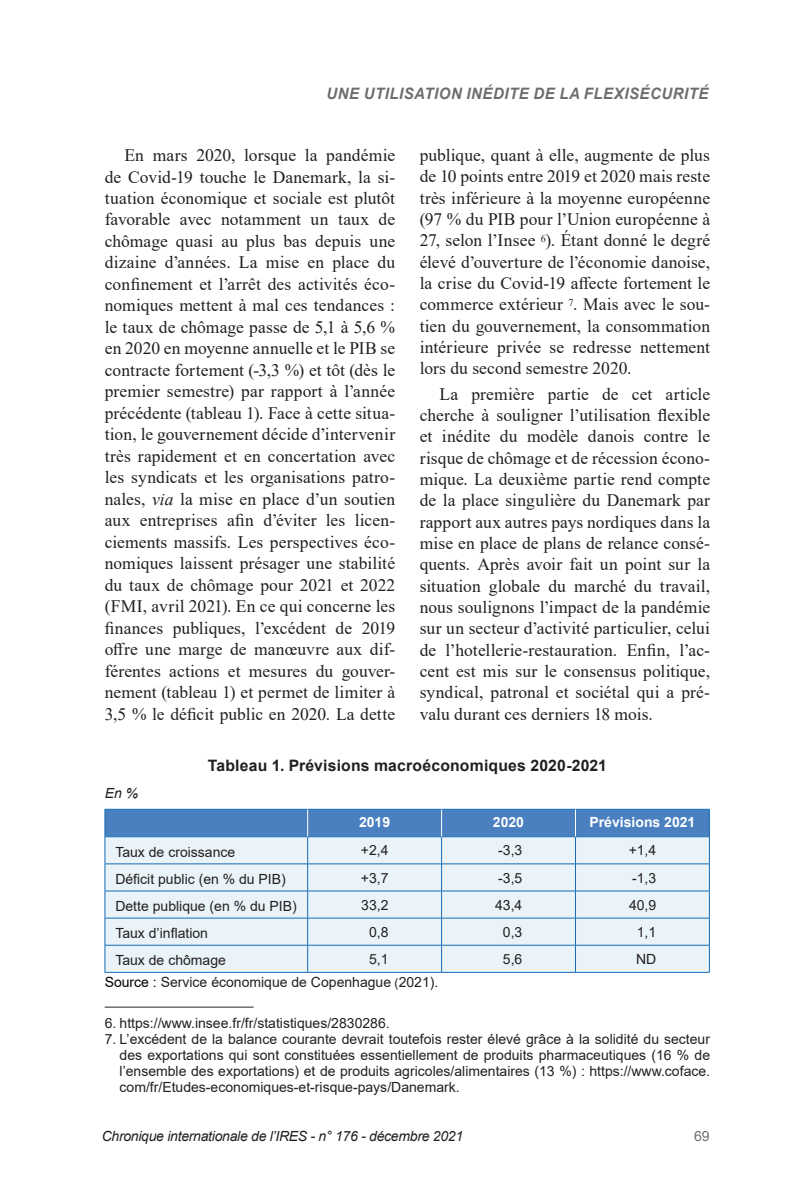
<style>
.page{position:relative;width:794px;height:1191px;background:#fff}
.page>*{position:absolute;margin:0;border:0;box-sizing:border-box;transform-origin:0 0}
.t1{font:17.5px/21.5px "Times New Roman";letter-spacing:.005em;color:#231f20;text-align:justify}
.NO_IMAGE{font:700 15.75px "Arial";letter-spacing:.01em;color:#231f20}
.t2{font:italic 700 15.75px "Arial";letter-spacing:.035em;color:#6c6d70;scale:.95 1}
.Notes_de_bas{font:14px/15.9px "Arial";color:#231f20;text-align:justify}
.Tab_gauche_8{font:14px "Arial";color:#231f20}
.TAB_GAUCHE_ITAL_8{font:italic 14px "Arial";letter-spacing:-.02em;color:#231f20}
.Tab_droite_8{font:14px "Arial";color:#231f20}
.SOURCES{font:14px "Arial";color:#231f20}
.Tab_1er_ligne_8{font:700 14px "Arial";color:#fff}
.t3{font:14px "Arial";color:#6c6d70}
.s1{font-style:italic}
.s2{color:#000}
.s3{font-size:12.25px}
</style>
<div class="page">
<hr style="left:105px;top:1006px;width:148px;height:1px;background:#231f20">
<hr style="left:105px;top:972px;width:203px;height:1px;background:#146db5">
<hr style="left:308px;top:972px;width:133px;height:1px;background:#146db5">
<hr style="left:441px;top:972px;width:134px;height:1px;background:#146db5">
<hr style="left:575px;top:972px;width:134px;height:1px;background:#146db5">
<svg style="left:105px;top:809px;width:605px;height:163px;background:#c6daec"></svg>
<p class="t2" style="left:326px;top:83px;width:403px">UNE UTILISATION INÉDITE DE LA FLEXISÉCURITÉ</p>
<p class="t1" style="left:105px;top:144px;width:292px;text-indent:20px">En mars 2020, lorsque la pandémie de Covid-19 touche le Danemark, la si&shy;tuation économique et sociale est plutôt favorable avec notamment un taux de chômage quasi au plus bas depuis une dizaine d’années. La mise en place du confinement et l’arrêt des activités éco&shy;nomiques mettent à mal ces tendances : le taux de chômage passe de 5,1 à 5,6 % en 2020 en moyenne annuelle et le PIB se contracte fortement (-3,3 %) et tôt (dès le premier semestre) par rapport à l’année précédente (tableau 1). Face à cette situa&shy;tion, le gouvernement décide d’intervenir très rapidement et en concertation avec les syndicats et les organisations patro&shy;nales, <span class="s1">via</span> la mise en place d’un soutien aux entreprises afin d’éviter les licen&shy;ciements massifs. Les perspectives éco&shy;nomiques laissent présager une stabilité du taux de chômage pour 2021 et 2022 (FMI, avril 2021). En ce qui concerne les finances publiques, l’excédent de 2019 offre une marge de manœuvre aux dif&shy;férentes actions et mesures du gouver&shy;nement (tableau 1) et permet de limiter à 3,5 % le déficit public en 2020. La dette</p>
<p class="t1" style="left:420px;top:144px;width:292px">publique, quant à elle, augmente de plus de 10 points entre 2019 et 2020 mais reste très inférieure à la moyenne européenne (97 % du PIB pour l’Union européenne à 27, selon l’Insee <sup>6</sup>). Étant donné le degré élevé d’ouverture de l’économie danoise, la crise du Covid-19 affecte fortement le commerce extérieur <sup>7</sup>. Mais avec le sou&shy;tien du gouvernement, la consommation intérieure privée se redresse nettement lors du second semestre 2020.</p>
<p class="t1" style="left:420px;top:382px;width:292px;text-indent:20px">La première partie de cet article cherche à souligner l’utilisation flexible et inédite du modèle danois contre le risque de chômage et de récession écono&shy;mique. La deuxième partie rend compte de la place singulière du Danemark par rapport aux autres pays nordiques dans la mise en place de plans de relance consé&shy;quents. Après avoir fait un point sur la situation globale du marché du travail, nous soulignons l’impact de la pandémie sur un secteur d’activité particulier, celui de l’hotellerie-restauration. Enfin, l’ac&shy;cent est mis sur le consensus politique, syndical, patronal et sociétal qui a pré&shy;valu durant ces derniers 18 mois.</p>
<p class="NO_IMAGE" style="left:208px;top:754px;width:401px">Tableau 1. Prévisions macroéconomiques 2020-2021</p>
<p class="TAB_GAUCHE_ITAL_8" style="left:105px;top:784px;width:35px">En %</p>
<p class="Tab_1er_ligne_8" style="left:359px;top:812px;width:33px">2019</p>
<p class="Tab_1er_ligne_8" style="left:493px;top:812px;width:33px">2020</p>
<p class="Tab_1er_ligne_8" style="left:589px;top:812px;width:107px">Prévisions 2021</p>
<p class="Tab_gauche_8" style="left:115px;top:842px;width:121px">Taux de croissance</p>
<p class="Tab_droite_8" style="left:361px;top:841px;width:29px">+2,4</p>
<p class="Tab_droite_8" style="left:498px;top:841px;width:26px">-3,3</p>
<p class="Tab_droite_8" style="left:628px;top:841px;width:29px">+1,4</p>
<p class="Tab_gauche_8" style="left:115px;top:869px;width:172px">Déficit public (en % du PIB)</p>
<p class="Tab_droite_8" style="left:361px;top:868px;width:29px">+3,7</p>
<p class="Tab_droite_8" style="left:498px;top:868px;width:26px">-3,5</p>
<p class="Tab_droite_8" style="left:632px;top:868px;width:26px">-1,3</p>
<p class="Tab_gauche_8" style="left:115px;top:896px;width:183px">Dette publique (en % du PIB)</p>
<p class="Tab_droite_8" style="left:361px;top:895px;width:29px">33,2</p>
<p class="Tab_droite_8" style="left:495px;top:895px;width:29px">43,4</p>
<p class="Tab_droite_8" style="left:629px;top:895px;width:29px">40,9</p>
<p class="Tab_gauche_8" style="left:115px;top:923px;width:94px">Taux d’inflation</p>
<p class="Tab_droite_8" style="left:369px;top:922px;width:21px">0,8</p>
<p class="Tab_droite_8" style="left:503px;top:922px;width:21px">0,3</p>
<p class="Tab_droite_8" style="left:637px;top:922px;width:21px">1,1</p>
<p class="Tab_gauche_8" style="left:115px;top:950px;width:112px">Taux de chômage</p>
<p class="Tab_droite_8" style="left:369px;top:949px;width:21px">5,1</p>
<p class="Tab_droite_8" style="left:503px;top:949px;width:21px">5,6</p>
<p class="Tab_droite_8" style="left:636px;top:949px;width:22px">ND</p>
<p class="SOURCES" style="left:105px;top:972px;width:335px"><span class="s2">Source :</span> Service économique de Copenhague <span class="s3">(</span>2021).</p>
<p class="Notes_de_bas" style="left:105px;top:1015px;width:286px">6. https://www.insee.fr/fr/statistiques/2830286.</p>
<p class="Notes_de_bas" style="left:120px;top:1031px;width:592px;text-indent:-15px">7. L’excédent de la balance courante devrait toutefois rester élevé grâce à la solidité du secteur des exportations qui sont constituées essentiellement de produits pharmaceutiques (16 % de l’ensemble des exportations) et de produits agricoles/alimentaires (13 %) : https://www.coface. com/fr/Etudes-economiques-et-risque-pays/Danemark.</p>
<p class="TAB_GAUCHE_ITAL_8" style="left:102px;top:1127px;width:363px">Chronique internationale de l’IRES - n° 176 - décembre 2021</p>
<p class="t3" style="left:694px;top:1126px;width:17px">69</p>
</div>
